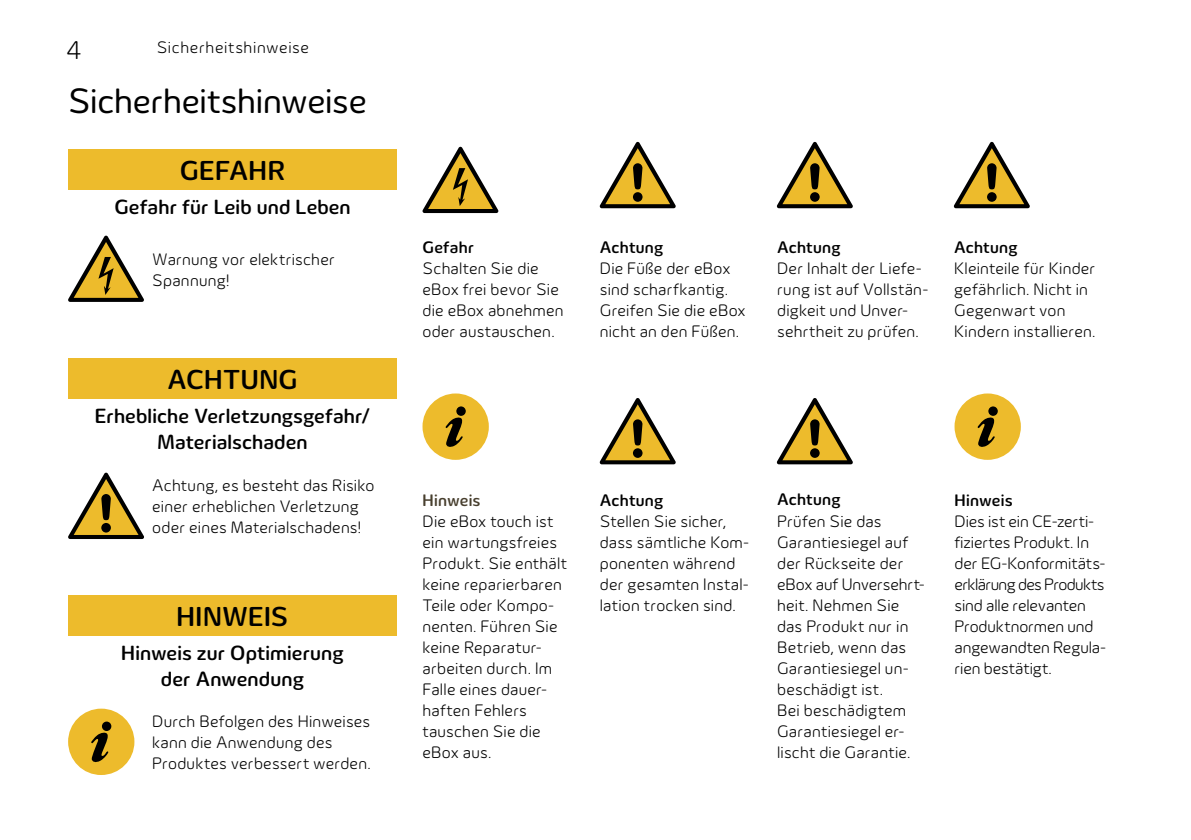
<style>
.page{position:relative;width:1191px;height:840px;background:#fff}
.page>*{position:absolute;margin:0;border:0;box-sizing:border-box;transform-origin:0 0}
.t1{font:36px "Innogy";letter-spacing:-.005em;color:#000}
.t2{font:500 28px "Innogy";letter-spacing:.01em;color:#000}
.t3{font:300 26px "Innogy";color:#000}
.t4{font:500 21px/26px "Innogy";letter-spacing:.005em;color:#000;text-align:center}
.t5{font:300 17px/21px "Innogy";letter-spacing:.01em;color:#000}
.t6{font:300 17px/21px "Innogy";letter-spacing:-.01em;color:#000}
.t7{font:500 17px "Innogy";letter-spacing:.01em;color:#000}
.t8{font:300 17px "Innogy";letter-spacing:.035em;color:#000}
.t9{font:500 17px "Innogy";letter-spacing:.01em;color:#473e2d}
</style>
<div class="page">
<div style="left:68px;top:149px;width:329px;height:40px;background:#edbb2c"></div>
<svg style="left:68px;top:235px;width:76px;height:67px"></svg>
<svg style="left:422px;top:147px;width:76px;height:66px"></svg>
<svg style="left:599px;top:142px;width:77px;height:66px"></svg>
<svg style="left:599px;top:398px;width:77px;height:66px"></svg>
<svg style="left:776px;top:398px;width:77px;height:66px"></svg>
<svg style="left:776px;top:142px;width:77px;height:66px"></svg>
<svg style="left:953px;top:142px;width:77px;height:66px"></svg>
<div style="left:422px;top:393px;width:67px;height:66px;background:#edbb2c;border-radius:50%"></div>
<div style="left:456px;top:406px;width:10px;height:9px;background:#000;border-radius:50%"></div>
<svg style="left:445px;top:417px;width:18px;height:30px"></svg>
<div style="left:954px;top:393px;width:66px;height:66px;background:#edbb2c;border-radius:50%"></div>
<div style="left:988px;top:406px;width:9px;height:9px;background:#000;border-radius:50%"></div>
<svg style="left:977px;top:417px;width:18px;height:30px"></svg>
<div style="left:68px;top:358px;width:329px;height:40px;background:#edbb2c"></div>
<svg style="left:68px;top:472px;width:76px;height:66px"></svg>
<div style="left:68px;top:595px;width:329px;height:40px;background:#edbb2c"></div>
<div style="left:68px;top:708px;width:66px;height:66px;background:#edbb2c;border-radius:50%"></div>
<div style="left:102px;top:721px;width:9px;height:9px;background:#000;border-radius:50%"></div>
<svg style="left:91px;top:732px;width:18px;height:31px"></svg>
<h3 class="t3" style="left:66px;top:36px;width:17px">4</h3>
<p class="t8" style="left:157px;top:38px;width:154px">Sicherheitshinweise</p>
<h1 class="t1" style="left:68px;top:80px;width:300px">Sicherheitshinweise</h1>
<h2 class="t2" style="left:180px;top:154px;width:107px">GEFAHR</h2>
<p class="t4" style="left:114px;top:194px;width:238px">Gefahr für Leib und Leben</p>
<p class="t5" style="left:152px;top:248px;width:184px">Warnung vor elektrischer<br>Spannung!</p>
<h2 class="t2" style="left:167px;top:363px;width:132px">ACHTUNG</h2>
<p class="t4" style="left:95px;top:403px;width:277px">Erhebliche Verletzungsgefahr/<br>Materialschaden</p>
<p class="t5" style="left:152px;top:475px;width:224px">Achtung, es besteht das Risiko einer erheblichen Verletzung oder eines Materialschadens!</p>
<h2 class="t2" style="left:176px;top:600px;width:114px">HINWEIS</h2>
<p class="t4" style="left:121px;top:639px;width:224px">Hinweis zur Optimierung der Anwendung</p>
<p class="t5" style="left:152px;top:710px;width:220px">Durch Befolgen des Hinweises kann die Anwendung des<br>Produktes verbessert werden.</p>
<p class="t7" style="left:422px;top:237px;width:53px">Gefahr</p>
<p class="t5" style="left:422px;top:258px;width:143px">Schalten Sie die eBox frei bevor Sie die eBox abnehmen oder austauschen.</p>
<p class="t7" style="left:600px;top:237px;width:65px">Achtung</p>
<p class="t5" style="left:600px;top:258px;width:147px">Die Füße der eBox sind scharfkantig.<br>Greifen Sie die eBox nicht an den Füßen.</p>
<p class="t7" style="left:777px;top:237px;width:65px">Achtung</p>
<p class="t5" style="left:777px;top:258px;width:153px">Der Inhalt der Liefe&shy;rung ist auf Vollstän&shy;digkeit und Unver&shy;sehrtheit zu prüfen.</p>
<p class="t7" style="left:954px;top:237px;width:65px">Achtung</p>
<p class="t5" style="left:954px;top:258px;width:143px">Kleinteile für Kinder gefährlich. Nicht in<br>Gegenwart von<br>Kindern installieren.</p>
<p class="t9" style="left:422px;top:489px;width:60px">Hinweis</p>
<p class="t5" style="left:422px;top:510px;width:146px">Die eBox touch ist ein wartungsfreies<br>Produkt. Sie enthält keine reparierbaren<br>Teile oder Kompo&shy;nenten. Führen Sie keine Reparatur&shy;arbeiten durch. Im<br>Falle eines dauer&shy;haften Fehlers tauschen Sie die eBox aus.</p>
<p class="t7" style="left:600px;top:489px;width:65px">Achtung</p>
<p class="t5" style="left:600px;top:510px;width:151px">Stellen Sie sicher, dass sämtliche Kom&shy;ponenten während der gesamten Instal&shy;lation trocken sind.</p>
<p class="t7" style="left:777px;top:489px;width:65px">Achtung</p>
<p class="t5" style="left:777px;top:510px;width:149px">Prüfen Sie das<br>Garantiesiegel auf der Rückseite der eBox auf Unversehrt&shy;heit. Nehmen Sie das Produkt nur in<br>Betrieb, wenn das<br>Garantiesiegel un&shy;beschädigt ist.<br>Bei beschädigtem<br>Garantiesiegel er&shy;lischt die Garantie.</p>
<p class="t7" style="left:954px;top:489px;width:60px">Hinweis</p>
<p class="t6" style="left:954px;top:510px;width:153px">Dies ist ein CE-zerti&shy;fiziertes Produkt. In der EG-Konformitäts&shy;erklärung des Produkts sind alle relevanten<br>Produktnormen und angewandten Regula&shy;rien bestätigt.</p>
</div>
